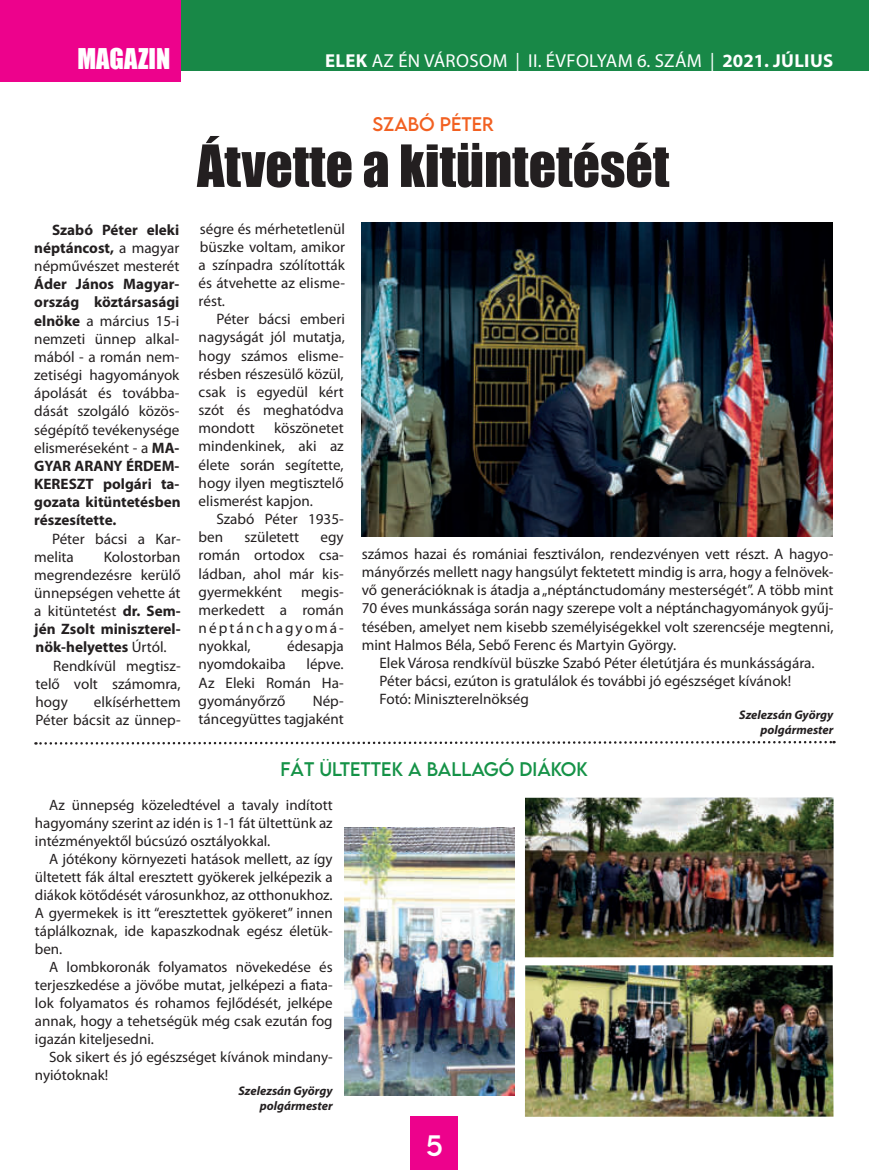
<style>
.page{position:relative;width:869px;height:1170px;background:#fff}
.page>*{position:absolute;margin:0;border:0;box-sizing:border-box;transform-origin:0 0}
.t1{font:53.75px "Impact";color:#231f20}
.t2{font:26.25px "Impact";color:#fff}
.t3{font:26.25px "LEMONMILK";color:#fff}
.t4{font:18.75px "Myriad Pro";letter-spacing:.02em;color:#fff}
.t5{font:17.5px "LEMONMILK";color:#159247}
.t6{font:17.5px "LEMONMILK";color:#f26021}
.t7{font:15.12px/18.1px "Myriad Pro";color:#231f20;text-align:justify}
.t8{font:700 15.12px/18.1px "Myriad Pro";color:#231f20;text-align:justify}
.t9{font:15px/18px "Myriad Pro";color:#231f20;text-align:justify}
.t10{font:italic 700 12.5px/15px "Myriad Pro";color:#231f20;text-align:right}
.s1{font-weight:700}
.s2{font-weight:400}
</style>
<div class="page">
<div style="left:181px;top:0;width:687px;height:71px;background:#188847"></div>
<img style="left:361px;top:222px;width:471px;height:314px">
<svg style="left:35px;top:740px;width:799px;height:5px"></svg>
<img style="left:344px;top:827px;width:170px;height:268px">
<img style="left:524px;top:797px;width:309px;height:160px">
<img style="left:525px;top:965px;width:308px;height:151px">
<div style="left:0;top:0;width:181px;height:81px;background:#ed028c"></div>
<div style="left:410px;top:1116px;width:48px;height:53px;background:#ed028c"></div>
<h2 class="t2" style="left:77px;top:46px;width:94px">MAGAZIN</h2>
<p class="t4" style="left:325px;top:52px;width:509px"><span class="s1">ELEK</span> AZ ÉN VÁROSOM | II. ÉVFOLYAM 6. SZÁM | <span class="s1">2021. JÚLIUS</span></p>
<p class="t6" style="left:372px;top:114px;width:123px">SZABÓ PÉTER</p>
<h1 class="t1" style="left:197px;top:140px;width:473px">Átvette a kitüntetését</h1>
<p class="t7" style="left:198px;top:220px;width:148px">ségre és mérhetetlenül büszke voltam, amikor a színpadra szólították és átvehette az elisme&shy;rést.</p>
<p class="t7" style="left:198px;top:311px;width:148px;text-indent:18px">Péter bácsi emberi nagyságát jól mutatja, hogy számos elisme&shy;résben részesülő közül, csak is egyedül kért szót és meghatódva mondott</p>
<p class="t8" style="left:34px;top:221px;width:146px;text-indent:18px">Szabó Péter eleki néptáncost, <span class="s2">a magyar népművészet mesterét</span></p>
<p class="t7" style="left:34px;top:276px;width:148px"><span class="s1">Áder János Magyar&shy;ország köztársasági elnöke</span> a március 15-i nemzeti ünnep alkal&shy;mából - a román nem&shy;zetiségi hagyományok ápolását és továbba&shy;dását szolgáló közös&shy;ségépítő tevékenysége elismeréseként - a <span class="s1">MA-GYAR ARANY ÉRDEM-KERESZT polgári ta&shy;gozata kitüntetésben részesítette.</span></p>
<p class="t7" style="left:34px;top:530px;width:148px;text-indent:18px">Péter bácsi a Kar&shy;melita</p>
<p class="t7" style="left:198px;top:420px;width:147px;text-indent:75px">köszönetet mindenkinek, aki az élete során segítette, hogy ilyen megtisztelő elismerést kapjon.</p>
<p class="t7" style="left:198px;top:510px;width:146px;text-indent:18px">Szabó Péter 1935- ben</p>
<p class="t7" style="left:244px;top:529px;width:56px">született</p>
<p class="t7" style="left:198px;top:529px;width:147px;text-indent:122px">egy román ortodox csa&shy;ládban, ahol már kis&shy;gyermekként megis&shy;merkedett a román néptánchagyomá&shy;nyokkal,</p>
<p class="t7" style="left:361px;top:545px;width:473px">számos hazai és romániai fesztiválon, rendezvényen vett részt. A hagyo&shy;mányőrzés mellett nagy hangsúlyt fektetett mindig is arra, hogy a felnövek&shy;vő generációknak is átadja a „néptánctudomány mesterségét”. A több mint 70 éves munkássága során nagy szerepe volt a néptánchagyományok gyűj&shy;tésében, amelyet nem kisebb személyiségekkel volt szerencséje megtenni, mint Halmos Béla, Sebő Ferenc és Martyin György.</p>
<p class="t7" style="left:379px;top:654px;width:436px;text-align:left">Elek Városa rendkívül büszke Szabó Péter életútjára és munkásságára.<br>Péter bácsi, ezúton is gratulálok és további jó egészséget kívánok!<br>Fotó: Miniszterelnökség</p>
<p class="t10" style="left:739px;top:708px;width:96px">Szelezsán György polgármester</p>
<p class="t5" style="left:280px;top:759px;width:309px">FÁT ÜLTETTEK A BALLAGÓ DIÁKOK</p>
<p class="t9" style="left:35px;top:796px;width:299px;text-indent:14px">Az ünnepség közeledtével a tavaly indított hagyomány szerint az idén is 1-1 fát ültettünk az intézményektől búcsúzó osztályokkal.</p>
<p class="t9" style="left:35px;top:850px;width:299px;text-indent:14px">A jótékony környezeti hatások mellett, az így ültetett fák által eresztett gyökerek jelképezik a diákok kötődését városunkhoz, az otthonukhoz.<br>A gyermekek is itt “eresztettek gyökeret” innen táplálkoznak, ide kapaszkodnak egész életük&shy;ben.</p>
<p class="t9" style="left:35px;top:958px;width:299px;text-indent:14px">A lombkoronák folyamatos növekedése és terjeszkedése a jövőbe mutat, jelképezi a fiata&shy;lok folyamatos és rohamos fejlődését, jelképe annak, hogy a tehetségük még csak ezután fog igazán kiteljesedni.</p>
<p class="t9" style="left:35px;top:1048px;width:299px;text-indent:14px">Sok sikert és jó egészséget kívánok mindany&shy;nyiótoknak!</p>
<p class="t10" style="left:238px;top:1084px;width:96px">Szelezsán György polgármester</p>
<p class="t7" style="left:104px;top:548px;width:78px">Kolostorban</p>
<p class="t7" style="left:34px;top:566px;width:148px">megrendezésre kerülő</p>
<p class="t7" style="left:34px;top:584px;width:148px">ünnepségen vehette át</p>
<p class="t7" style="left:34px;top:602px;width:148px">a kitüntetést <span class="s1">dr. Sem-</span></p>
<p class="t8" style="left:34px;top:620px;width:148px">jén Zsolt miniszterel-</p>
<p class="t8" style="left:35px;top:638px;width:132px">nök-helyettes <span class="s2">Úrtól.</span></p>
<p class="t7" style="left:53px;top:657px;width:129px">Rendkívül megtisz-</p>
<p class="t7" style="left:35px;top:675px;width:146px">telő volt számomra,</p>
<p class="t7" style="left:35px;top:693px;width:34px">hogy</p>
<p class="t7" style="left:287px;top:637px;width:58px">édesapja</p>
<p class="t7" style="left:198px;top:656px;width:147px;text-indent:108px">lépve.<br>Az Eleki Román Ha&shy;gyományőrző</p>
<p class="t7" style="left:198px;top:656px;width:89px">nyomdokaiba</p>
<p class="t7" style="left:198px;top:692px;width:147px;text-align:right">Nép-<br>táncegyüttes tagjaként</p>
<p class="t7" style="left:35px;top:693px;width:147px;text-align:right">elkísérhettem<br>Péter bácsit az ünnep-</p>
<h2 class="t3" style="left:426px;top:1131px;width:18px">5</h2>
</div>
